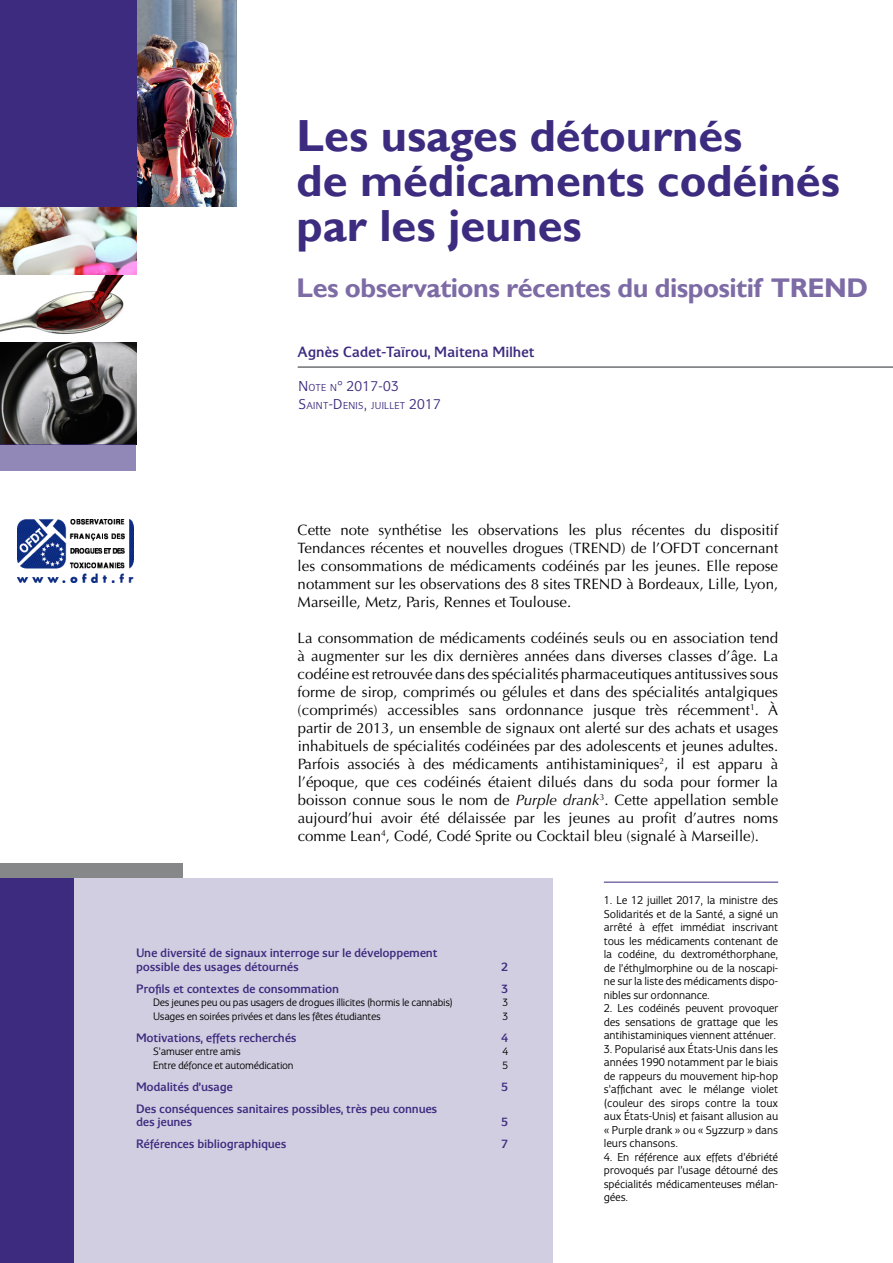
<style>
.page{position:relative;width:893px;height:1263px;background:#fff}
.page>*{position:absolute;margin:0;border:0;box-sizing:border-box;transform-origin:0 0}
.t1{font:700 45px/45px "Gill Sans";color:#3d2b7f}
.t2{font:700 27px "Gill Sans";letter-spacing:-.02em;color:#7d6ba5}
.t3{font:500 15.45px "Eurocrat";letter-spacing:-.01em;color:#3d2b7f}
.t4{font:15px/18px "Optima LT Std";color:#000;text-align:justify}
.t5{font:15px "Eurocrat";letter-spacing:.025em;color:#3d2b7f}
.t6{font:500 12.75px/13.5px "Eurocrat";letter-spacing:-.02em;color:#3d2b7f}
.t7{font:12px/13.5px "Eurocrat";letter-spacing:-.01em;color:#000;text-align:justify}
.t8{font:11.25px "Eurocrat";letter-spacing:-.02em;color:#000}
.t9{font:10.5px "Eurocrat";letter-spacing:.035em;color:#3d2b7f}
.s1{font-size:10.5px}
.s2{font-size:15px}
.s3{font-style:italic}
</style>
<div class="page">
<img style="left:0;top:207px;width:136px;height:237px">
<div style="left:0;top:863px;width:183px;height:16px;background:#868788"></div>
<div style="left:71px;top:879px;width:482px;height:384px;background:#d2cee1"></div>
<img style="left:136px;top:0;width:100px;height:207px">
<div style="left:0;top:879px;width:74px;height:384px;background:#3d2b7f"></div>
<img style="left:18px;top:520px;width:115px;height:62px">
<hr style="left:298px;top:366px;width:595px;height:2px;background:#6f7072">
<hr style="left:604px;top:882px;width:174px;height:1px;background:#3d2b7f">
<div style="left:0;top:0;width:136px;height:207px;background:#3d2b7f"></div>
<div style="left:0;top:444px;width:136px;height:27px;background:#9288b7"></div>
<h1 class="t1" style="left:297px;top:115px;width:545px">Les usages détournés<br>de médicaments codéinés par les jeunes</h1>
<h2 class="t2" style="left:297px;top:271px;width:573px">Les observations récentes du dispositif TREND</h2>
<p class="t3" style="left:298px;top:343px;width:239px">Agnès Cadet-Taïrou, Maitena Milhet</p>
<p class="t5" style="left:298px;top:377px;width:102px">N<span class="s1">OTE N</span>° 2017-03</p>
<p class="t9" style="left:298px;top:399px;width:144px"><span class="s2">S</span>AINT<span class="s2">-D</span>ENIS<span class="s2">,</span> JUILLET <span class="s2">2017</span></p>
<p class="t4" style="left:298px;top:521px;width:482px">Cette note synthétise les observations les plus récentes du dispositif Tendances récentes et nouvelles drogues (TREND) de l’OFDT concernant les consommations de médicaments codéinés par les jeunes. Elle repose notamment sur les observations des 8 sites TREND à Bordeaux, Lille, Lyon, Marseille, Metz, Paris, Rennes et Toulouse.</p>
<p class="t4" style="left:298px;top:629px;width:482px">La consommation de médicaments codéinés seuls ou en association tend à augmenter sur les dix dernières années dans diverses classes d’âge. La codéine est retrouvée dans des spécialités pharmaceutiques antitussives sous forme de sirop, comprimés ou gélules et dans des spécialités antalgiques (comprimés) accessibles sans ordonnance jusque très récemment<sup>1</sup>. À partir de 2013, un ensemble de signaux ont alerté sur des achats et usages inhabituels de spécialités codéinées par des adolescents et jeunes adultes.<br>Parfois associés à des médicaments antihistaminiques<sup>2</sup>, il est apparu à l’époque, que ces codéinés étaient dilués dans du soda pour former la boisson connue sous le nom de <span class="s3">Purple drank</span><sup>3</sup>. Cette appellation semble aujourd’hui avoir été délaissée par les jeunes au profit d’autres noms comme Lean<sup>4</sup>, Codé, Codé Sprite ou Cocktail bleu (signalé à Marseille).</p>
<p class="t6" style="left:136px;top:946px;width:303px">Une diversité de signaux interroge sur le développement possible des usages détournés</p>
<p class="t6" style="left:501px;top:959px;width:9px">2</p>
<p class="t6" style="left:136px;top:981px;width:204px">Profils et contextes de consommation</p>
<p class="t6" style="left:501px;top:981px;width:9px">3</p>
<p class="t8" style="left:153px;top:996px;width:301px">Des jeunes peu ou pas usagers de drogues illicites (hormis le cannabis)</p>
<p class="t8" style="left:502px;top:996px;width:7px">3</p>
<p class="t8" style="left:153px;top:1009px;width:229px">Usages en soirées privées et dans les fêtes étudiantes</p>
<p class="t8" style="left:502px;top:1009px;width:7px">3</p>
<p class="t6" style="left:136px;top:1030px;width:162px">Motivations, effets recherchés</p>
<p class="t6" style="left:501px;top:1030px;width:9px">4</p>
<p class="t8" style="left:153px;top:1045px;width:89px">S’amuser entre amis</p>
<p class="t8" style="left:502px;top:1045px;width:7px">4</p>
<p class="t8" style="left:153px;top:1058px;width:142px">Entre défonce et automédication</p>
<p class="t8" style="left:502px;top:1058px;width:7px">5</p>
<p class="t6" style="left:136px;top:1079px;width:98px">Modalités d’usage</p>
<p class="t6" style="left:501px;top:1079px;width:9px">5</p>
<p class="t6" style="left:136px;top:1101px;width:303px">Des conséquences sanitaires possibles, très peu connues des jeunes</p>
<p class="t6" style="left:501px;top:1115px;width:9px">5</p>
<p class="t6" style="left:136px;top:1137px;width:152px">Références bibliographiques</p>
<p class="t6" style="left:501px;top:1137px;width:9px">7</p>
<p class="t7" style="left:604px;top:893px;width:176px">1. Le 12 juillet 2017, la ministre des Solidarités et de la Santé, a signé un arrêté à effet immédiat inscrivant tous les médicaments contenant de la codéine, du dextrométhorphane, de l’éthylmorphine ou de la noscapi&shy;ne sur la liste des médicaments dispo&shy;nibles sur ordonnance.</p>
<p class="t7" style="left:604px;top:1001px;width:176px">2. Les codéinés peuvent provoquer des sensations de grattage que les antihistaminiques viennent atténuer.</p>
<p class="t7" style="left:604px;top:1041px;width:176px">3. Popularisé aux États-Unis dans les années 1990 notamment par le biais de rappeurs du mouvement hip-hop s’affichant avec le mélange violet (couleur des sirops contre la toux aux États-Unis) et faisant allusion au « Purple drank » ou « Syzzurp » dans leurs chansons.</p>
<p class="t7" style="left:604px;top:1149px;width:176px">4. En référence aux effets d’ébriété provoqués par l’usage détourné des spécialités médicamenteuses mélan&shy;gées.</p>
</div>
